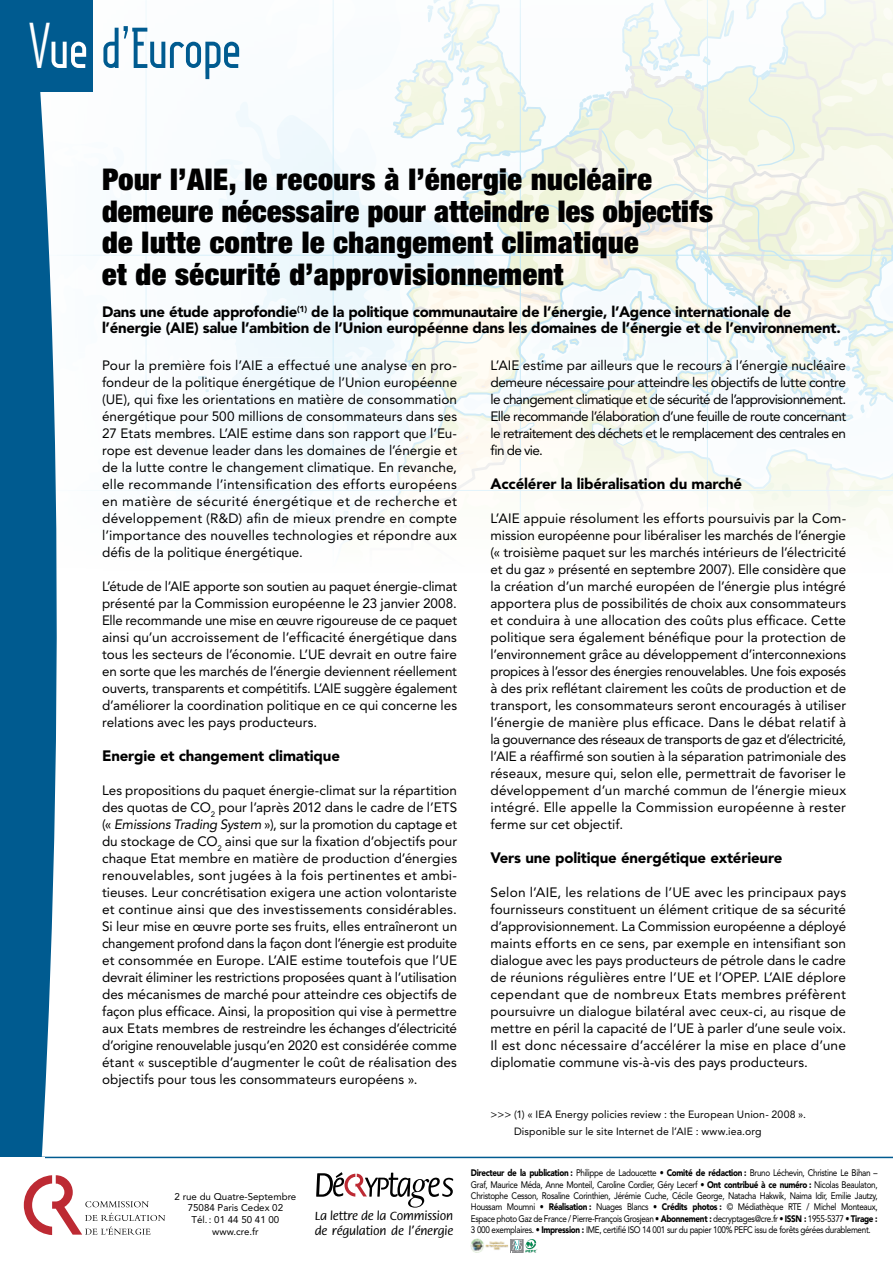
<style>
.page{position:relative;width:893px;height:1263px;background:#fff}
.page>*{position:absolute;margin:0;border:0;box-sizing:border-box;transform-origin:0 0}
.t1{font:55.95px "Lady Ice";letter-spacing:-.01em;color:#005b90}
.t2{font:900 expanded 30px/31.5px "Helvetica Neue";letter-spacing:.02em;color:#000}
.t3{font:900 15px/16.5px "Avenir";letter-spacing:-.02em;color:#000}
.t4{font:13.5px/17px "Avenir";color:#000;text-align:justify}
.t5{font:12.15px/14.7px "Flora Itc T";color:#000}
.t6{font:10.5px/17px "Avenir";letter-spacing:.01em;color:#000}
.t7{font:9.75px/11.7px "Avenir";color:#000;text-align:center}
.t8{font:9.45px/11.4px "Avenir";letter-spacing:-.04em;color:#000;text-align:justify;scale:.86 1}
.s1{font-family:"Myriad";font-size:67.2px;color:#fff}
.s2{color:#fff}
.s3{font-style:italic}
.s4{font-weight:900}
</style>
<div class="page">
<svg style="left:86px;top:10px;width:178px;height:489px"></svg>
<svg style="left:264px;top:0;width:629px;height:545px"></svg>
<svg style="left:0;top:91px;width:86px;height:1068px;fill:#005b90"></svg>
<div style="left:0;top:0;width:93px;height:91px;background:#005b90"></div>
<hr style="left:0;top:1157px;width:893px;height:1px;background:#005b90">
<div style="left:0;top:1158px;width:45px;height:105px;background:#fff"></div>
<svg style="left:24px;top:1175px;width:141px;height:60px"></svg>
<svg style="left:316px;top:1172px;width:137px;height:35px"></svg>
<svg style="left:510px;top:1239px;width:28px;height:13px"></svg>
<img style="left:470px;top:1239px;width:38px;height:14px">
<h1 class="t1" style="left:29px;top:11px;width:213px"><span class="s1">V</span><span class="s2">ue</span> d’Europe</h1>
<h2 class="t2" style="left:102px;top:163px;width:612px">Pour l’AIE, le recours à l’énergie nucléaire demeure nécessaire pour atteindre les objectifs de lutte contre le changement climatique<br>et de sécurité d’approvisionnement</h2>
<p class="t3" style="left:102px;top:303px;width:740px">Dans une étude approfondie<sup>(1)</sup> de la politique communautaire de l’énergie, l’Agence internationale de l’énergie (AIE) salue l’ambition de l’Union européenne dans les domaines de l’énergie et de l’environnement.</p>
<p class="t4" style="left:102px;top:357px;width:357px">Pour la première fois l’AIE a effectué une analyse en pro&shy;fondeur de la politique énergétique de l’Union européenne (UE), qui fixe les orientations en matière de consommation énergétique pour 500 millions de consommateurs dans ses 27 Etats membres. L’AIE estime dans son rapport que l’Eu&shy;rope est devenue leader dans les domaines de l’énergie et de la lutte contre le changement climatique. En revanche, elle recommande l’intensification des efforts européens en matière de sécurité énergétique et de recherche et développement (R&amp;D) afin de mieux prendre en compte l’importance des nouvelles technologies et répondre aux défis de la politique énergétique.</p>
<p class="t4" style="left:102px;top:578px;width:357px">L’étude de l’AIE apporte son soutien au paquet énergie-climat présenté par la Commission européenne le 23 janvier 2008.<br>Elle recommande une mise en œuvre rigoureuse de ce paquet ainsi qu’un accroissement de l’efficacité énergétique dans tous les secteurs de l’économie. L’UE devrait en outre faire en sorte que les marchés de l’énergie deviennent réellement ouverts, transparents et compétitifs. L’AIE suggère également d’améliorer la coordination politique en ce qui concerne les relations avec les pays producteurs.</p>
<p class="t3" style="left:102px;top:748px;width:239px">Energie et changement climatique</p>
<p class="t4" style="left:102px;top:782px;width:357px">Les propositions du paquet énergie-climat sur la répartition des quotas de CO<sub>2</sub> pour l’après 2012 dans le cadre de l’ETS (« <span class="s3">Emissions Trading System</span> »), sur la promotion du captage et du stockage de CO<sub>2</sub> ainsi que sur la fixation d’objectifs pour chaque Etat membre en matière de production d’énergies renouvelables, sont jugées à la fois pertinentes et ambi&shy;tieuses. Leur concrétisation exigera une action volontariste et continue ainsi que des investissements considérables.<br>Si leur mise en œuvre porte ses fruits, elles entraîneront un changement profond dans la façon dont l’énergie est produite et consommée en Europe. L’AIE estime toutefois que l’UE devrait éliminer les restrictions proposées quant à l’utilisation des mécanismes de marché pour atteindre ces objectifs de façon plus efficace. Ainsi, la proposition qui vise à permettre aux Etats membres de restreindre les échanges d’électricité d’origine renouvelable jusqu’en 2020 est considérée comme étant « susceptible d’augmenter le coût de réalisation des objectifs pour tous les consommateurs européens ».</p>
<p class="t4" style="left:491px;top:357px;width:357px">L’AIE estime par ailleurs que le recours à l’énergie nucléaire demeure nécessaire pour atteindre les objectifs de lutte contre le changement climatique et de sécurité de l’approvisionnement.<br>Elle recommande l’élaboration d’une feuille de route concernant le retraitement des déchets et le remplacement des centrales en fin de vie.</p>
<p class="t3" style="left:491px;top:475px;width:253px">Accélérer la libéralisation du marché</p>
<p class="t4" style="left:491px;top:510px;width:357px">L’AIE appuie résolument les efforts poursuivis par la Com&shy;mission européenne pour libéraliser les marchés de l’énergie (« troisième paquet sur les marchés intérieurs de l’électricité et du gaz » présenté en septembre 2007). Elle considère que la création d’un marché européen de l’énergie plus intégré apportera plus de possibilités de choix aux consommateurs et conduira à une allocation des coûts plus efficace. Cette politique sera également bénéfique pour la protection de l’environnement grâce au développement d’interconnexions propices à l’essor des énergies renouvelables. Une fois exposés à des prix reflétant clairement les coûts de production et de transport, les consommateurs seront encouragés à utiliser l’énergie de manière plus efficace. Dans le débat relatif à la gouvernance des réseaux de transports de gaz et d’électricité, l’AIE a réaffirmé son soutien à la séparation patrimoniale des réseaux, mesure qui, selon elle, permettrait de favoriser le développement d’un marché commun de l’énergie mieux intégré. Elle appelle la Commission européenne à rester ferme sur cet objectif.</p>
<p class="t3" style="left:491px;top:850px;width:293px">Vers une politique énergétique extérieure</p>
<p class="t4" style="left:491px;top:884px;width:357px">Selon l’AIE, les relations de l’UE avec les principaux pays fournisseurs constituent un élément critique de sa sécurité d’approvisionnement. La Commission européenne a déployé maints efforts en ce sens, par exemple en intensifiant son dialogue avec les pays producteurs de pétrole dans le cadre de réunions régulières entre l’UE et l’OPEP. L’AIE déplore cependant que de nombreux Etats membres préfèrent poursuivre un dialogue bilatéral avec ceux-ci, au risque de mettre en péril la capacité de l’UE à parler d’une seule voix.<br>Il est donc nécessaire d’accélérer la mise en place d’une diplomatie commune vis-à-vis des pays producteurs.</p>
<p class="t6" style="left:514px;top:1106px;width:293px;text-indent:-23px">&gt;&gt;&gt; (1) « IEA Energy policies review : the European Union- 2008 ».<br>Disponible sur le site Internet de l’AIE : www.iea.org</p>
<p class="t7" style="left:175px;top:1190px;width:123px">2 rue du Quatre-Septembre<br>75084 Paris Cedex 02<br>Tél.: 01 44 50 41 00 www.cre.fr</p>
<p class="t5" style="left:315px;top:1209px;width:140px">La lettre de la Commission de régulation de l’énergie</p>
<p class="t8" style="left:471px;top:1167px;width:474px"><span class="s4">Directeur de la publication :</span> Philippe de Ladoucette • <span class="s4">Comité de rédaction :</span> Bruno Léchevin, Christine Le Bihan – Graf, Maurice Méda, Anne Monteil, Caroline Cordier, Géry Lecerf • <span class="s4">Ont contribué à ce numéro :</span> Nicolas Beaulaton, Christophe Cesson, Rosaline Corinthien, Jérémie Cuche, Cécile George, Natacha Hakwik, Naima Idir, Emilie Jautzy, Houssam Moumni • <span class="s4">Réalisation :</span> Nuages Blancs • <span class="s4">Crédits photos :</span> © Médiathèque RTE / Michel Monteaux, Espace photo Gaz de France / Pierre-François Grosjean • <span class="s4">Abonnement :</span> decryptages@cre.fr • <span class="s4">ISSN :</span> 1955-5377 • <span class="s4">Tirage :<br></span>3 000 exemplaires. • <span class="s4">Impression :</span> IME, certifié ISO 14 001 sur du papier 100% PEFC issu de forêts gérées durablement.</p>
</div>
